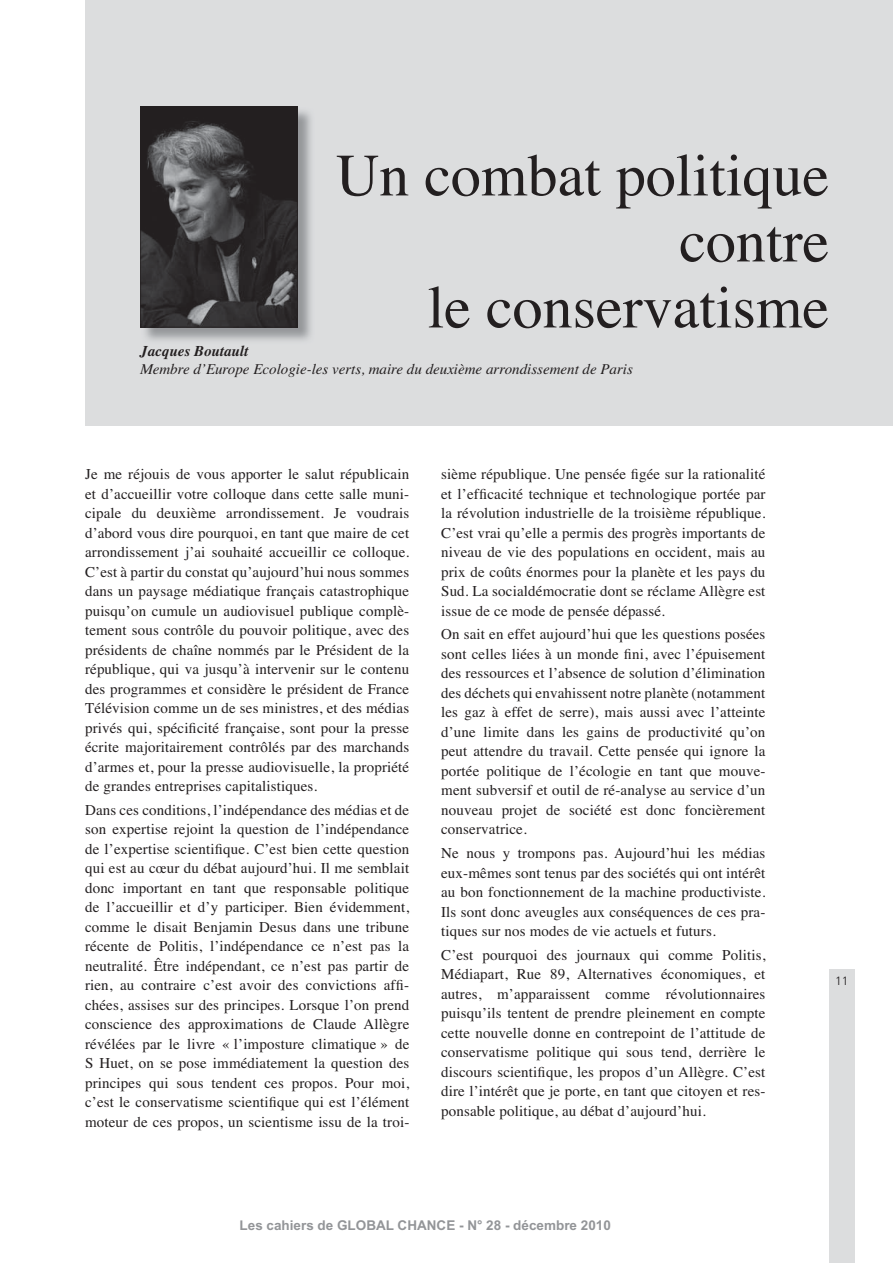
<style>
.page{position:relative;width:893px;height:1263px;background:#fff}
.page>*{position:absolute;margin:0;border:0;box-sizing:border-box;transform-origin:0 0}
.t1{font:60px/66px "Times";color:#231f20;text-align:right}
.t2{font:15px/19.5px "Times";letter-spacing:.01em;color:#231f20;text-align:justify}
.t3{font:italic 15px/18px "Times";color:#231f20}
.t4{font:700 13.5px "Arial";color:#939598}
.t5{font:300 12px "Frutiger";color:#231f20}
.s1{font-weight:700}
</style>
<div class="page">
<div style="left:829px;top:969px;width:26px;height:294px;background:#dcddde"></div>
<div style="left:85px;top:0;width:808px;height:425px;background:#dcddde"></div>
<img style="left:141px;top:111px;width:170px;height:230px">
<svg style="left:140px;top:106px;width:158px;height:221px;background:#3b393b"></svg>
<p class="t1" style="left:336px;top:148px;width:495px">Un combat politique contre<br>le conservatisme</p>
<p class="t3" style="left:140px;top:343px;width:494px"><span class="s1">Jacques Boutault<br></span>Membre d’Europe Ecologie-les verts, maire du deuxième arrondissement de Paris</p>
<p class="t2" style="left:85px;top:466px;width:326px">Je me réjouis de vous apporter le salut républicain et d’accueillir votre colloque dans cette salle muni&shy;cipale du deuxième arrondissement. Je voudrais d’abord vous dire pourquoi, en tant que maire de cet arrondissement j’ai souhaité accueillir ce colloque.<br>C’est à partir du constat qu’aujourd’hui nous sommes dans un paysage médiatique français catastrophique puisqu’on cumule un audiovisuel publique complè&shy;tement sous contrôle du pouvoir politique, avec des présidents de chaîne nommés par le Président de la république, qui va jusqu’à intervenir sur le contenu des programmes et considère le président de France Télévision comme un de ses ministres, et des médias privés qui, spécificité française, sont pour la presse écrite majoritairement contrôlés par des marchands d’armes et, pour la presse audiovisuelle, la propriété de grandes entreprises capitalistiques.</p>
<p class="t2" style="left:85px;top:801px;width:326px">Dans ces conditions, l’indépendance des médias et de son expertise rejoint la question de l’indépendance de l’expertise scientifique. C’est bien cette question qui est au cœur du débat aujourd’hui. Il me semblait donc important en tant que responsable politique de l’accueillir et d’y participer. Bien évidemment, comme le disait Benjamin Desus dans une tribune récente de Politis, l’indépendance ce n’est pas la neutralité. Être indépendant, ce n’est pas partir de rien, au contraire c’est avoir des convictions affi&shy;chées, assises sur des principes. Lorsque l’on prend conscience des approximations de Claude Allègre révélées par le livre « l’imposture climatique » de S Huet, on se pose immédiatement la question des principes qui sous tendent ces propos. Pour moi, c’est le conservatisme scientifique qui est l’élément moteur de ces propos, un scientisme issu de la troi-</p>
<p class="t2" style="left:441px;top:466px;width:326px">sième république. Une pensée figée sur la rationalité et l’efficacité technique et technologique portée par la révolution industrielle de la troisième république.<br>C’est vrai qu’elle a permis des progrès importants de niveau de vie des populations en occident, mais au prix de coûts énormes pour la planète et les pays du Sud. La socialdémocratie dont se réclame Allègre est issue de ce mode de pensée dépassé.</p>
<p class="t2" style="left:441px;top:626px;width:326px">On sait en effet aujourd’hui que les questions posées sont celles liées à un monde fini, avec l’épuisement des ressources et l’absence de solution d’élimination des déchets qui envahissent notre planète (notamment les gaz à effet de serre), mais aussi avec l’atteinte d’une limite dans les gains de productivité qu’on peut attendre du travail. Cette pensée qui ignore la portée politique de l’écologie en tant que mouve&shy;ment subversif et outil de ré-analyse au service d’un nouveau projet de société est donc foncièrement conservatrice.</p>
<p class="t2" style="left:441px;top:845px;width:326px">Ne nous y trompons pas. Aujourd’hui les médias eux-mêmes sont tenus par des sociétés qui ont intérêt au bon fonctionnement de la machine productiviste.<br>Ils sont donc aveugles aux conséquences de ces pra&shy;tiques sur nos modes de vie actuels et futurs.</p>
<p class="t2" style="left:441px;top:946px;width:326px">C’est pourquoi des journaux qui comme Politis, Médiapart, Rue 89, Alternatives économiques, et autres, m’apparaissent comme révolutionnaires puisqu’ils tentent de prendre pleinement en compte cette nouvelle donne en contrepoint de l’attitude de conservatisme politique qui sous tend, derrière le discours scientifique, les propos d’un Allègre. C’est dire l’intérêt que je porte, en tant que citoyen et res&shy;ponsable politique, au débat d’aujourd’hui.</p>
<p class="t4" style="left:240px;top:1218px;width:373px">Les cahiers de GLOBAL CHANCE - N° 28 - décembre 2010</p>
<p class="t5" style="left:835px;top:976px;width:15px">11</p>
</div>
